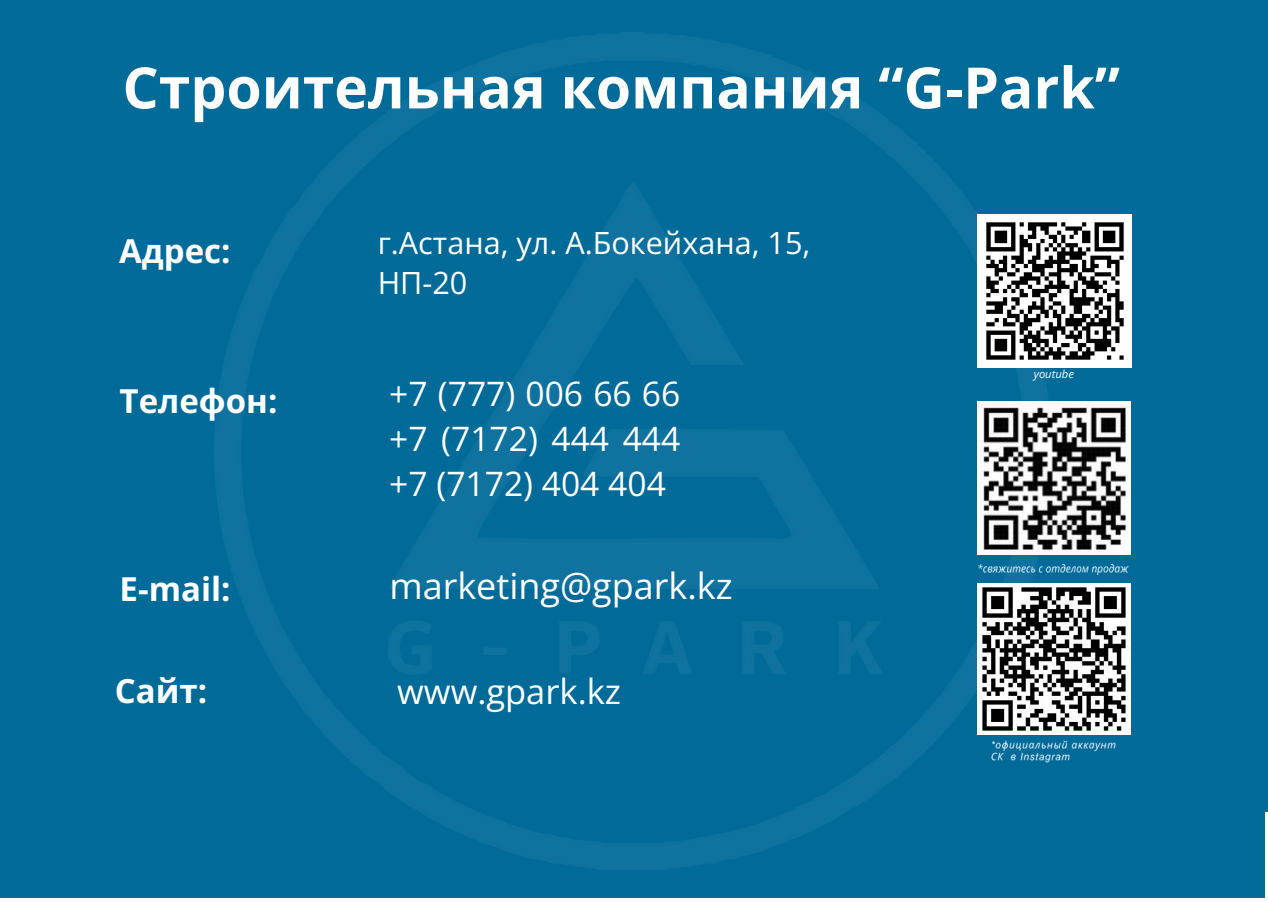
<style>
.page{position:relative;width:1268px;height:902px;background:#fff}
.page>*{position:absolute;margin:0;border:0;box-sizing:border-box;transform-origin:0 0}
.t1{font:700 57px "Open Sans";color:#fff}
.t2{font:36px "Open Sans";color:#fff}
.t3{font:34.5px "Open Sans";color:#fff}
.t4{font:33.6px/45px "Open Sans";color:#fff;text-align:justify}
.t5{font:700 33px "Open Sans";color:#fff}
.t6{font:30.6px/40.5px "Open Sans";color:#fff}
.t7{font:italic 11.25px "Open Sans";color:#fff}
</style>
<div class="page">
<div style="left:0;top:0;width:1264px;height:897px;background:#006a99"></div>
<div style="left:21px;top:0;width:1247px;height:811px;background:#006a99"></div>
<img style="left:214px;top:33px;width:837px;height:835px">
<img style="left:977px;top:401px;width:153px;height:153px">
<img style="left:978px;top:564px;width:150px;height:10px">
<img style="left:977px;top:583px;width:153px;height:150px">
<img style="left:984px;top:733px;width:138px;height:36px">
<div style="left:378px;top:686px;width:423px;height:52px;background:#006a99"></div>
<img style="left:978px;top:215px;width:153px;height:153px">
<p class="t1" style="left:122px;top:47px;width:999px">Строительная компания “G-Park”</p>
<p class="t5" style="left:119px;top:228px;width:113px">Адрес:</p>
<h2 class="t5" style="left:120px;top:377px;width:159px">Телефон:</h2>
<p class="t5" style="left:120px;top:565px;width:112px">E-mail:</p>
<h2 class="t5" style="left:115px;top:667px;width:94px">Сайт:</h2>
<p class="t6" style="left:378px;top:221px;width:434px">г.Астана, ул. А.Бокейхана, 15,<br>НП-20</p>
<p class="t4" style="left:389px;top:370px;width:292px">+7 (777) 006 66 66 +7 (7172) 444 444 +7 (7172) 404 404</p>
<p class="t2" style="left:389px;top:559px;width:345px">marketing@gpark.kz</p>
<h2 class="t3" style="left:397px;top:666px;width:225px">www.gpark.kz</h2>
<h1 class="t7" style="left:1033px;top:366px;width:42px">youtube</h1>
</div>
